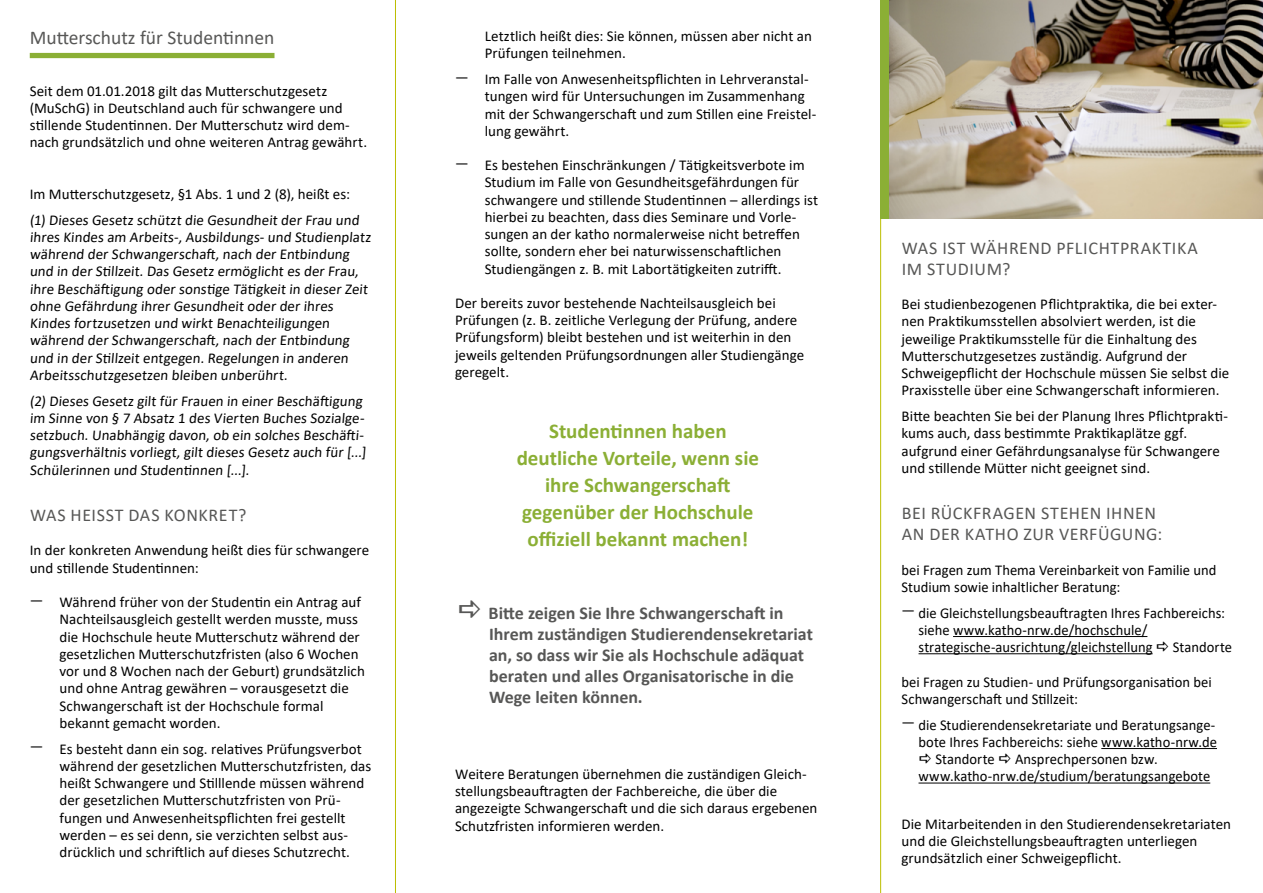
<style>
.page{position:relative;width:1263px;height:893px;background:#fff}
.page>*{position:absolute;margin:0;border:0;box-sizing:border-box;transform-origin:0 0}
.t1{font:700 21px/27px "Calibri";color:#8baf35;text-align:center}
.t2{font:19.5px "Calibri";color:#575756}
.t3{font:700 18px/21px "Calibri";color:#575756}
.t4{font:18px/21px "Calibri";letter-spacing:.03em;color:#575756}
.t5{font:15px/17.2px "Calibri";color:#000}
</style>
<div class="page">
<div style="left:30px;top:53px;width:244px;height:5px;background:#8baf35"></div>
<hr style="left:953px;top:636px;width:194px;height:1px;background:#000">
<hr style="left:918px;top:653px;width:234px;height:1px;background:#000">
<hr style="left:1101px;top:748px;width:116px;height:1px;background:#000">
<hr style="left:918px;top:782px;width:292px;height:1px;background:#000">
<hr style="left:395px;top:0;width:1px;height:893px;background:#bcbe00">
<hr style="left:880px;top:0;width:1px;height:893px;background:#bcbe00">
<img style="left:889px;top:0;width:374px;height:219px">
<div style="left:880px;top:0;width:9px;height:219px;background:#8baf35"></div>
<h2 class="t2" style="left:30px;top:24px;width:246px">Mutterschutz für Studentinnen</h2>
<p class="t5" style="left:30px;top:82px;width:339px">Seit dem 01.01.2018 gilt das Mutterschutzgesetz (MuSchG) in Deutschland auch für schwangere und stillende Studentinnen. Der Mutterschutz wird dem&shy;nach grundsätzlich und ohne weiteren Antrag gewährt.</p>
<p class="t5" style="left:30px;top:181px;width:333px;line-height:25.8px">Im Mutterschutzgesetz, §1 Abs. 1 und 2 (8), heißt es: (1) Dieses Gesetz schützt die Gesundheit der Frau und</p>
<p class="t5" style="left:30px;top:228px;width:344px">ihres Kindes am Arbeits-, Ausbildungs- und Studienplatz während der Schwangerschaft, nach der Entbindung und in der Stillzeit. Das Gesetz ermöglicht es der Frau, ihre Beschäftigung oder sonstige Tätigkeit in dieser Zeit ohne Gefährdung ihrer Gesundheit oder der ihres Kindes fortzusetzen und wirkt Benachteiligungen während der Schwangerschaft, nach der Entbindung und in der Stillzeit entgegen. Regelungen in anderen Arbeitsschutzgesetzen bleiben unberührt.</p>
<p class="t5" style="left:30px;top:392px;width:339px">(2) Dieses Gesetz gilt für Frauen in einer Beschäftigung im Sinne von § 7 Absatz 1 des Vierten Buches Sozialge&shy;setzbuch. Unabhängig davon, ob ein solches Beschäfti&shy;gungsverhältnis vorliegt, gilt dieses Gesetz auch für [...] Schülerinnen und Studentinnen [...].</p>
<p class="t4" style="left:30px;top:504px;width:218px">WAS HEISST DAS KONKRET?</p>
<p class="t5" style="left:30px;top:541px;width:341px">In der konkreten Anwendung heißt dies für schwangere und stillende Studentinnen:</p>
<p class="t5" style="left:60px;top:593px;width:307px;text-indent:-30px">— Während früher von der Studentin ein Antrag auf Nachteilsausgleich gestellt werden musste, muss die Hochschule heute Mutterschutz während der gesetzlichen Mutterschutzfristen (also 6 Wochen vor und 8 Wochen nach der Geburt) grundsätzlich und ohne Antrag gewähren – vorausgesetzt die Schwangerschaft ist der Hochschule formal bekannt gemacht worden.</p>
<p class="t5" style="left:60px;top:739px;width:313px;text-indent:-30px">— Es besteht dann ein sog. relatives Prüfungsverbot während der gesetzlichen Mutterschutzfristen, das heißt Schwangere und Stilllende müssen während der gesetzlichen Mutterschutzfristen von Prü&shy;fungen und Anwesenheitspflichten frei gestellt werden – es sei denn, sie verzichten selbst aus&shy;drücklich und schriftlich auf dieses Schutzrecht.</p>
<p class="t5" style="left:485px;top:27px;width:329px">Letztlich heißt dies: Sie können, müssen aber nicht an<br>Prüfungen teilnehmen.</p>
<p class="t5" style="left:485px;top:70px;width:333px;text-indent:-30px">— Im Falle von Anwesenheitspflichten in Lehrveranstal&shy;tungen wird für Untersuchungen im Zusammenhang mit der Schwangerschaft und zum Stillen eine Freistel&shy;lung gewährt.</p>
<p class="t5" style="left:485px;top:156px;width:335px;text-indent:-30px">— Es bestehen Einschränkungen / Tätigkeitsverbote im Studium im Falle von Gesundheitsgefährdungen für schwangere und stillende Studentinnen – allerdings ist hierbei zu beachten, dass dies Seminare und Vorle&shy;sungen an der katho normalerweise nicht betreffen sollte, sondern eher bei naturwissenschaftlichen Studiengängen z. B. mit Labortätigkeiten zutrifft.</p>
<p class="t5" style="left:455px;top:294px;width:351px">Der bereits zuvor bestehende Nachteilsausgleich bei Prüfungen (z. B. zeitliche Verlegung der Prüfung, andere Prüfungsform) bleibt bestehen und ist weiterhin in den jeweils geltenden Prüfungsordnungen aller Studiengänge geregelt.</p>
<h1 class="t1" style="left:517px;top:417px;width:244px">Studentinnen haben deutliche Vorteile, wenn sie ihre Schwangerschaft gegenüber der Hochschule offiziell bekannt machen!</h1>
<p class="t3" style="left:489px;top:602px;width:326px">Bitte zeigen Sie Ihre Schwangerschaft in Ihrem zuständigen Studierendensekretariat an, so dass wir Sie als Hochschule adäquat beraten und alles Organisatorische in die Wege leiten können.</p>
<p class="t5" style="left:455px;top:765px;width:364px">Weitere Beratungen übernehmen die zuständigen Gleich&shy;stellungsbeauftragten der Fachbereiche, die über die angezeigte Schwangerschaft und die sich daraus ergebenen Schutzfristen informieren werden.</p>
<p class="t4" style="left:902px;top:237px;width:298px">WAS IST WÄHREND PFLICHTPRAKTIKA<br>IM STUDIUM?</p>
<p class="t5" style="left:901px;top:295px;width:329px">Bei studienbezogenen Pflichtpraktika, die bei exter&shy;nen Praktikumsstellen absolviert werden, ist die jeweilige Praktikumsstelle für die Einhaltung des Mutterschutzgesetzes zuständig. Aufgrund der Schweigepflicht der Hochschule müssen Sie selbst die Praxisstelle über eine Schwangerschaft informieren.</p>
<p class="t5" style="left:901px;top:407px;width:328px">Bitte beachten Sie bei der Planung Ihres Pflichtprakti&shy;kums auch, dass bestimmte Praktikaplätze ggf. aufgrund einer Gefährdungsanalyse für Schwangere und stillende Mütter nicht geeignet sind.</p>
<p class="t4" style="left:902px;top:502px;width:262px">BEI RÜCKFRAGEN STEHEN IHNEN<br>AN DER KATHO ZUR VERFÜGUNG:</p>
<p class="t5" style="left:901px;top:561px;width:316px">bei Fragen zum Thema Vereinbarkeit von Familie und<br>Studium sowie inhaltlicher Beratung:</p>
<p class="t5" style="left:918px;top:604px;width:308px;text-indent:-17px">— die Gleichstellungsbeauftragten Ihres Fachbereichs: siehe www.katho-nrw.de/hochschule/ strategische-ausrichtung/gleichstellung</p>
<p class="t5" style="left:1173px;top:638px;width:61px">Standorte</p>
<p class="t5" style="left:901px;top:673px;width:312px">bei Fragen zu Studien- und Prüfungsorganisation bei<br>Schwangerschaft und Stillzeit:</p>
<p class="t5" style="left:901px;top:716px;width:315px">— die Studierendensekretariate und Beratungsange-</p>
<p class="t5" style="left:918px;top:733px;width:300px">bote Ihres Fachbereichs: siehe www.katho-nrw.de</p>
<p class="t5" style="left:935px;top:750px;width:61px">Standorte</p>
<p class="t5" style="left:918px;top:750px;width:293px;text-indent:97px">Ansprechpersonen bzw. www.katho-nrw.de/studium/beratungsangebote</p>
<p class="t5" style="left:901px;top:815px;width:331px">Die Mitarbeitenden in den Studierendensekretariaten und die Gleichstellungsbeauftragten unterliegen grundsätzlich einer Schweigepflicht.</p>
</div>
